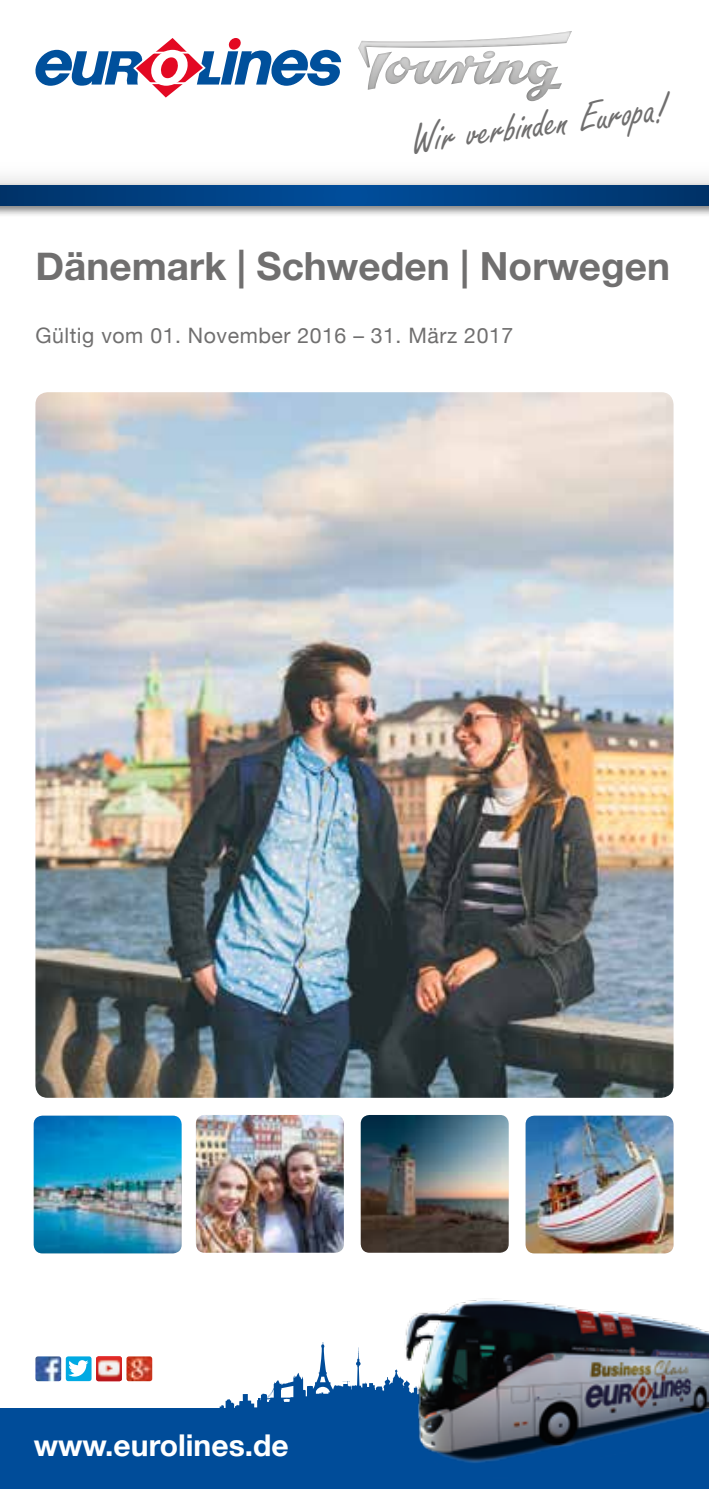
<style>
.page{position:relative;width:709px;height:1489px;background:#fff}
.page>*{position:absolute;margin:0;border:0;box-sizing:border-box;transform-origin:0 0}
.t1{font:44.5px "Freestyle Script";color:#706f6f}
.t2{font:700 38.75px "Helvetica Neue";color:#706f6f}
.t3{font:700 30px "Helvetica Neue";color:#fff}
.t4{font:21.25px "Helvetica Neue";letter-spacing:.025em;color:#706f6f}
</style>
<div class="page">
<img style="left:35px;top:392px;width:638px;height:705px">
<img style="left:34px;top:1115px;width:148px;height:138px">
<img style="left:525px;top:1115px;width:148px;height:138px">
<img style="left:361px;top:1115px;width:147px;height:137px">
<img style="left:196px;top:1115px;width:148px;height:137px">
<svg style="left:35px;top:38px;width:306px;height:60px"></svg>
<img style="left:392px;top:68px;width:170px;height:33px">
<img style="left:368px;top:68px;width:24px;height:22px">
<img style="left:358px;top:31px;width:214px;height:37px">
<svg style="left:483px;top:51px;width:12px;height:8px"></svg>
<div style="left:0;top:182px;width:709px;height:36px;background:#000;opacity:.5"></div>
<svg style="left:0;top:185px;width:709px;height:20px;background:#004082"></svg>
<svg style="left:219px;top:1342px;width:181px;height:66px"></svg>
<div style="left:0;top:1408px;width:709px;height:80px;background:#004c99"></div>
<img style="left:400px;top:1298px;width:309px;height:165px">
<svg style="left:66px;top:1356px;width:25px;height:24px"></svg>
<img style="left:96px;top:1356px;width:26px;height:24px">
<img style="left:35px;top:1356px;width:26px;height:24px">
<img style="left:126px;top:1356px;width:26px;height:24px">
<h1 class="t1" style="left:408px;top:115px;width:259px;rotate:-7deg">Wir verbinden Europa!</h1>
<h2 class="t2" style="left:35px;top:236px;width:636px">Dänemark | Schweden | Norwegen</h2>
<p class="t4" style="left:35px;top:320px;width:479px">Gültig vom 01. November 2016 – 31. März 2017</p>
<h3 class="t3" style="left:34px;top:1421px;width:256px">www.eurolines.de</h3>
</div>
